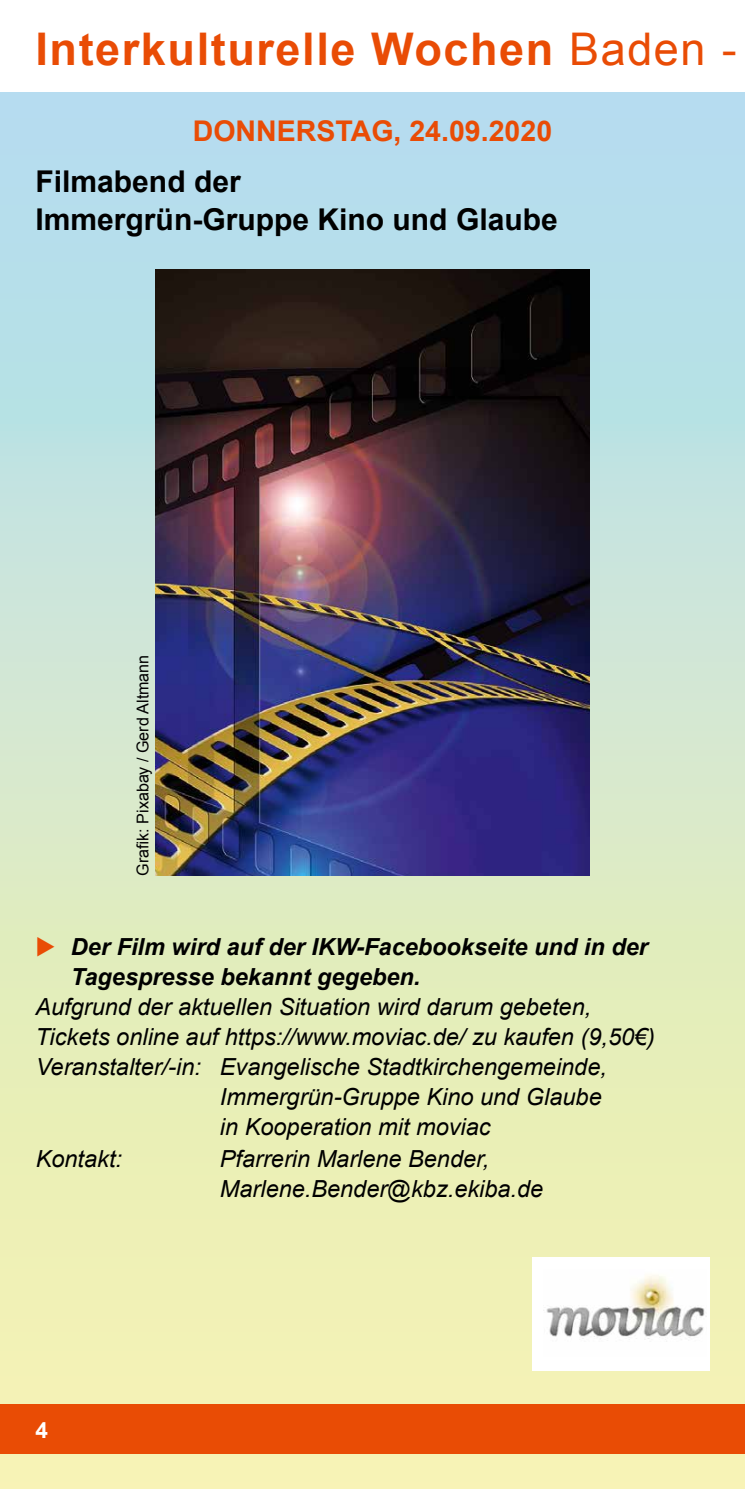
<style>
.page{position:relative;width:745px;height:1489px;background:#fff}
.page>*{position:absolute;margin:0;border:0;box-sizing:border-box;transform-origin:0 0}
.t1{font:700 45px "Arial";letter-spacing:.035em;color:#e94c05}
.t2{font:700 30px/37.5px "Arial";color:#000}
.t3{font:700 28.5px "Arial";color:#e94c05}
.t4{font:italic 23.5px/30px "Arial";color:#000}
.t5{font:italic 700 23.5px "Arial";color:#000}
.t6{font:700 22.5px "Arial";color:#fff}
.t7{font:16.25px "Arial";color:#000}
.s1{font-weight:400}
.s2{color:#e94c05}
</style>
<div class="page">
<div style="left:0;top:92px;width:744px;height:1396px;background:linear-gradient(to bottom,#aedcf2,#fdf5a9)"></div>
<div style="left:0;top:1403px;width:744px;height:50px;background:#e94c05"></div>
<hr style="left:744px;top:1403px;width:1px;height:50px;background:#e94c05">
<img style="left:156px;top:269px;width:433px;height:606px">
<div style="left:531px;top:1257px;width:178px;height:113px;background:#fff"></div>
<img style="left:543px;top:1275px;width:162px;height:67px">
<h1 class="t1" style="left:35px;top:19px;width:702px">Interkulturelle Wochen <span class="s1">Baden -</span></h1>
<h2 class="t3" style="left:193px;top:112px;width:361px">DONNERSTAG, 24.09.2020</h2>
<h3 class="t2" style="left:35px;top:164px;width:523px">Filmabend der<br>Immergrün-Gruppe Kino und Glaube</h3>
<p class="t7" style="left:132px;top:875px;width:222px;rotate:-90deg">Grafik: Pixabay / Gerd Altmann</p>
<p class="t5" style="left:35px;top:930px;width:613px"><span class="s2">◆</span> Der Film wird auf der IKW-Facebookseite und in der</p>
<p class="t5" style="left:71px;top:960px;width:351px">Tagespresse bekannt gegeben.</p>
<p class="t4" style="left:35px;top:991px;width:557px">Aufgrund der aktuellen Situation wird darum gebeten,</p>
<p class="t4" style="left:35px;top:1021px;width:620px">Tickets online auf https://www.moviac.de/ zu kaufen (9,50€)</p>
<p class="t4" style="left:36px;top:1052px;width:166px">Veranstalter/-in:</p>
<p class="t4" style="left:220px;top:1052px;width:388px">Evangelische Stadtkirchengemeinde,<br>Immergrün-Gruppe Kino und Glaube in Kooperation mit moviac</p>
<p class="t4" style="left:36px;top:1143px;width:88px">Kontakt:</p>
<p class="t4" style="left:220px;top:1143px;width:324px">Pfarrerin Marlene Bender,<br>Marlene.Bender@kbz.ekiba.de</p>
<p class="t6" style="left:35px;top:1415px;width:14px">4</p>
</div>
